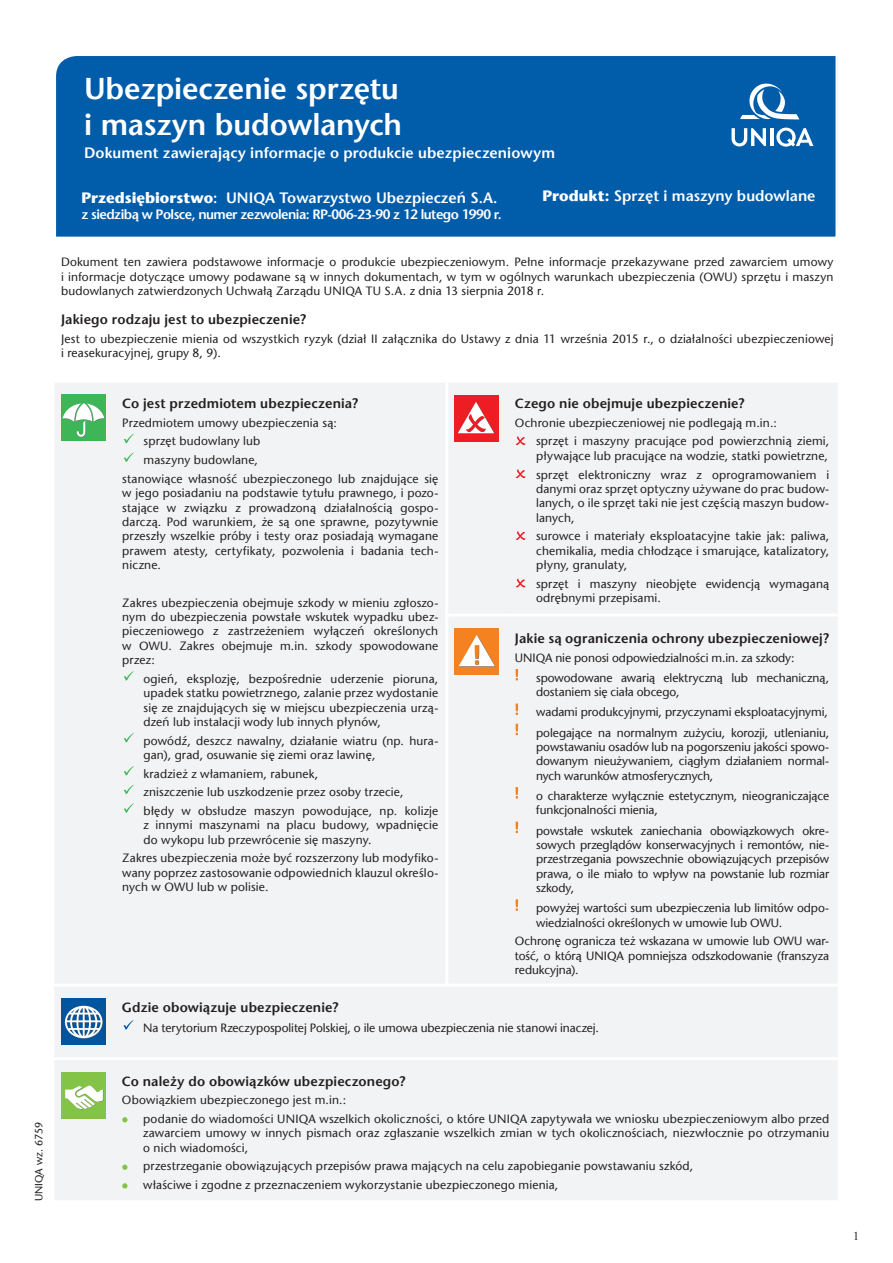
<style>
.page{position:relative;width:893px;height:1263px;background:#fff}
.page>*{position:absolute;margin:0;border:0;box-sizing:border-box;transform-origin:0 0}
.t1{font:600 30px/36px "Stone Sans Pl";letter-spacing:-.005em;color:#fff}
.t2{font:600 15px "Stone Sans Pl";color:#fff}
.t3{font:600 13.5px "Stone Sans Pl";letter-spacing:.01em;color:#231f20}
.t4{font:600 13.5px "Stone Sans Pl";letter-spacing:-.04em;color:#fff}
.t5{font:12px/14.4px "Stone Sans Pl";letter-spacing:.01em;color:#231f20}
.t6{font:12px "Times New Roman";color:#231f20}
.s1{font-weight:700}
</style>
<div class="page">
<div style="left:55px;top:383px;width:782px;height:600px;background:#f2f3f4"></div>
<hr style="left:113px;top:383px;width:2px;height:232px;background:#f2f3f4">
<hr style="left:113px;top:615px;width:2px;height:370px;background:#f2f3f4">
<hr style="left:506px;top:383px;width:1px;height:230px;background:#f2f3f4">
<hr style="left:506px;top:616px;width:1px;height:369px;background:#f2f3f4">
<hr style="left:445px;top:613px;width:61px;height:3px;background:#fff">
<hr style="left:506px;top:613px;width:332px;height:3px;background:#fff">
<hr style="left:445px;top:383px;width:3px;height:230px;background:#fff">
<hr style="left:445px;top:616px;width:3px;height:369px;background:#fff">
<div style="left:61px;top:394px;width:45px;height:47px;background:#3eb658"></div>
<svg style="left:62px;top:403px;width:43px;height:34px"></svg>
<svg style="left:124px;top:434px;width:10px;height:9px"></svg>
<svg style="left:124px;top:452px;width:10px;height:10px"></svg>
<svg style="left:124px;top:671px;width:10px;height:10px"></svg>
<svg style="left:124px;top:733px;width:10px;height:10px"></svg>
<svg style="left:124px;top:766px;width:10px;height:10px"></svg>
<svg style="left:124px;top:785px;width:10px;height:9px"></svg>
<svg style="left:124px;top:803px;width:10px;height:10px"></svg>
<div style="left:454px;top:395px;width:45px;height:47px;background:#ee1d23"></div>
<svg style="left:458px;top:402px;width:37px;height:31px"></svg>
<svg style="left:515px;top:436px;width:11px;height:9px"></svg>
<svg style="left:515px;top:469px;width:11px;height:9px"></svg>
<svg style="left:515px;top:531px;width:11px;height:9px"></svg>
<svg style="left:515px;top:578px;width:11px;height:9px"></svg>
<div style="left:454px;top:628px;width:45px;height:47px;background:#f58220"></div>
<svg style="left:459px;top:635px;width:36px;height:32px"></svg>
<svg style="left:516px;top:669px;width:2px;height:11px"></svg>
<svg style="left:516px;top:703px;width:2px;height:12px"></svg>
<svg style="left:516px;top:724px;width:2px;height:11px"></svg>
<svg style="left:516px;top:787px;width:2px;height:11px"></svg>
<svg style="left:516px;top:822px;width:2px;height:11px"></svg>
<svg style="left:516px;top:899px;width:2px;height:12px"></svg>
<div style="left:56px;top:56px;width:782px;height:181px;background:#015caa"></div>
<svg style="left:731px;top:128px;width:35px;height:18px"></svg>
<hr style="left:770px;top:128px;width:3px;height:18px;background:#fff">
<svg style="left:776px;top:128px;width:37px;height:19px"></svg>
<svg style="left:740px;top:83px;width:59px;height:36px"></svg>
<div style="left:55px;top:987px;width:782px;height:213px;background:#f2f3f4"></div>
<hr style="left:113px;top:986px;width:1px;height:71px;background:#f2f3f4">
<hr style="left:113px;top:1060px;width:1px;height:140px;background:#f2f3f4">
<hr style="left:113px;top:983px;width:725px;height:3px;background:#fff">
<hr style="left:54px;top:1057px;width:59px;height:3px;background:#fff">
<hr style="left:113px;top:1057px;width:725px;height:3px;background:#fff">
<div style="left:61px;top:999px;width:45px;height:46px;background:#01559e"></div>
<svg style="left:65px;top:1006px;width:38px;height:32px"></svg>
<svg style="left:123px;top:1020px;width:10px;height:10px"></svg>
<div style="left:61px;top:1072px;width:45px;height:46px;background:#83c447"></div>
<svg style="left:65px;top:1085px;width:38px;height:24px"></svg>
<svg style="left:122px;top:1117px;width:6px;height:5px"></svg>
<svg style="left:122px;top:1164px;width:6px;height:6px"></svg>
<svg style="left:122px;top:1183px;width:6px;height:5px"></svg>
<h1 class="t1" style="left:84px;top:71px;width:319px">Ubezpieczenie sprzętu i maszyn budowlanych</h1>
<p class="t2" style="left:84px;top:143px;width:472px">Dokument zawierający informacje o produkcie ubezpieczeniowym</p>
<p class="t2" style="left:82px;top:188px;width:417px"><span class="s1">Przedsiębiorstwo</span>: UNIQA Towarzystwo Ubezpieczeń S.A.</p>
<p class="t4" style="left:82px;top:206px;width:422px">z siedzibą w Polsce, numer zezwolenia: RP-006-23-90 z 12 lutego 1990 r.</p>
<p class="t2" style="left:543px;top:187px;width:274px"><span class="s1">Produkt:</span> Sprzęt i maszyny budowlane</p>
<p class="t5" style="left:61px;top:255px;width:774px;text-align:justify">Dokument ten zawiera podstawowe informacje o produkcie ubezpieczeniowym. Pełne informacje przekazywane przed zawarciem umowy i informacje dotyczące umowy podawane są w innych dokumentach, w tym w ogólnych warunkach ubezpieczenia (OWU) sprzętu i maszyn budowlanych zatwierdzonych Uchwałą Zarządu UNIQA TU S.A. z dnia 13 sierpnia 2018 r.</p>
<p class="t3" style="left:61px;top:311px;width:246px">Jakiego rodzaju jest to ubezpieczenie?</p>
<p class="t5" style="left:61px;top:331px;width:774px">Jest to ubezpieczenie mienia od wszystkich ryzyk (dział II załącznika do Ustawy z dnia 11 września 2015 r., o działalności ubezpieczeniowej i reasekuracyjnej, grupy 8, 9).</p>
<p class="t3" style="left:122px;top:395px;width:237px">Co jest przedmiotem ubezpieczenia?</p>
<p class="t5" style="left:122px;top:415px;width:216px">Przedmiotem umowy ubezpieczenia są:</p>
<p class="t5" style="left:144px;top:434px;width:118px">sprzęt budowlany lub</p>
<p class="t5" style="left:144px;top:453px;width:116px">maszyny budowlane,</p>
<p class="t5" style="left:122px;top:471px;width:318px">stanowiące własność ubezpieczonego lub znajdujące się</p>
<p class="t5" style="left:122px;top:486px;width:318px;text-align:justify">w jego posiadaniu na podstawie tytułu prawnego, i pozo&shy;stające w związku z prowadzoną działalnością gospo&shy;darczą. Pod warunkiem, że są one sprawne, pozytywnie przeszły wszelkie próby i testy oraz posiadają wymagane prawem atesty, certyfikaty, pozwolenia i badania tech&shy;niczne.</p>
<p class="t5" style="left:122px;top:595px;width:318px;text-align:justify">Zakres ubezpieczenia obejmuje szkody w mieniu zgłoszo&shy;nym do ubezpieczenia powstałe wskutek wypadku ubez&shy;pieczeniowego z zastrzeżeniem wyłączeń określonych w OWU. Zakres obejmuje m.in. szkody spowodowane przez:</p>
<p class="t5" style="left:144px;top:671px;width:296px;text-align:justify">ogień, eksplozję, bezpośrednie uderzenie pioruna, upadek statku powietrznego, zalanie przez wydostanie się ze znajdujących się w miejscu ubezpieczenia urzą&shy;dzeń lub instalacji wody lub innych płynów,</p>
<p class="t5" style="left:144px;top:733px;width:296px">powódź, deszcz nawalny, działanie wiatru (np. hura&shy;gan), grad, osuwanie się ziemi oraz lawinę,</p>
<p class="t5" style="left:144px;top:764px;width:296px;line-height:18.6px">kradzież z włamaniem, rabunek,<br>zniszczenie lub uszkodzenie przez osoby trzecie,<br>błędy w obsłudze maszyn powodujące, np. kolizje</p>
<p class="t5" style="left:144px;top:818px;width:296px">z innymi maszynami na placu budowy, wpadnięcie do wykopu lub przewrócenie się maszyny.</p>
<p class="t5" style="left:122px;top:851px;width:318px;text-align:justify">Zakres ubezpieczenia może być rozszerzony lub modyfiko&shy;wany poprzez zastosowanie odpowiednich klauzul określo&shy;nych w OWU lub w polisie.</p>
<p class="t3" style="left:515px;top:395px;width:231px">Czego nie obejmuje ubezpieczenie?</p>
<p class="t5" style="left:536px;top:413px;width:295px;line-height:18.6px;text-indent:-21px">Ochronie ubezpieczeniowej nie podlegają m.in.:<br>sprzęt i maszyny pracujące pod powierzchnią ziemi,</p>
<p class="t5" style="left:536px;top:446px;width:295px;line-height:18.6px">pływające lub pracujące na wodzie, statki powietrzne, sprzęt elektroniczny wraz z oprogramowaniem i</p>
<p class="t5" style="left:536px;top:482px;width:295px;text-align:justify">danymi oraz sprzęt optyczny używane do prac budow&shy;lanych, o ile sprzęt taki nie jest częścią maszyn budow&shy;lanych,</p>
<p class="t5" style="left:536px;top:529px;width:295px;text-align:justify">surowce i materiały eksploatacyjne takie jak: paliwa, chemikalia, media chłodzące i smarujące, katalizatory, płyny, granulaty,</p>
<p class="t5" style="left:536px;top:576px;width:295px">sprzęt i maszyny nieobjęte ewidencją wymaganą odrębnymi przepisami.</p>
<p class="t3" style="left:515px;top:630px;width:316px">Jakie są ograniczenia ochrony ubezpieczeniowej?</p>
<p class="t5" style="left:536px;top:647px;width:295px;line-height:20.1px;text-indent:-21px">UNIQA nie ponosi odpowiedzialności m.in. za szkody: spowodowane awarią elektryczną lub mechaniczną,</p>
<p class="t5" style="left:536px;top:682px;width:295px;line-height:20.1px">dostaniem się ciała obcego,<br>wadami produkcyjnymi, przyczynami eksploatacyjnymi, polegające na normalnym zużyciu, korozji, utlenianiu,</p>
<p class="t5" style="left:536px;top:740px;width:295px;text-align:justify">powstawaniu osadów lub na pogorszeniu jakości spowo&shy;dowanym nieużywaniem, ciągłym działaniem normal&shy;nych warunków atmosferycznych,</p>
<p class="t5" style="left:536px;top:788px;width:295px">o charakterze wyłącznie estetycznym, nieograniczające funkcjonalności mienia,</p>
<p class="t5" style="left:536px;top:823px;width:295px;text-align:justify">powstałe wskutek zaniechania obowiązkowych okre&shy;sowych przeglądów konserwacyjnych i remontów, nie&shy;przestrzegania powszechnie obowiązujących przepisów prawa, o ile miało to wpływ na powstanie lub rozmiar szkody,</p>
<p class="t5" style="left:536px;top:901px;width:295px">powyżej wartości sum ubezpieczenia lub limitów odpo&shy;wiedzialności określonych w umowie lub OWU.</p>
<p class="t5" style="left:515px;top:934px;width:316px;text-align:justify">Ochronę ogranicza też wskazana w umowie lub OWU war&shy;tość, o którą UNIQA pomniejsza odszkodowanie (franszyza redukcyjna).</p>
<p class="t3" style="left:122px;top:999px;width:218px">Gdzie obowiązuje ubezpieczenie?</p>
<p class="t5" style="left:143px;top:1021px;width:457px">Na terytorium Rzeczypospolitej Polskiej, o ile umowa ubezpieczenia nie stanowi inaczej.</p>
<p class="t3" style="left:122px;top:1073px;width:285px">Co należy do obowiązków ubezpieczonego?</p>
<p class="t5" style="left:143px;top:1091px;width:687px;line-height:18.6px;text-indent:-21px">Obowiązkiem ubezpieczonego jest m.in.:<br>podanie do wiadomości UNIQA wszelkich okoliczności, o które UNIQA zapytywała we wniosku ubezpieczeniowym albo przed</p>
<p class="t5" style="left:143px;top:1126px;width:687px">zawarciem umowy w innych pismach oraz zgłaszanie wszelkich zmian w tych okolicznościach, niezwłocznie po otrzymaniu o nich wiadomości,</p>
<p class="t5" style="left:143px;top:1157px;width:551px;line-height:18.6px">przestrzeganie obowiązujących przepisów prawa mających na celu zapobieganie powstawaniu szkód, właściwe i zgodne z przeznaczeniem wykorzystanie ubezpieczonego mienia,</p>
<p class="t6" style="left:853px;top:1227px;width:7px">1</p>
</div>
